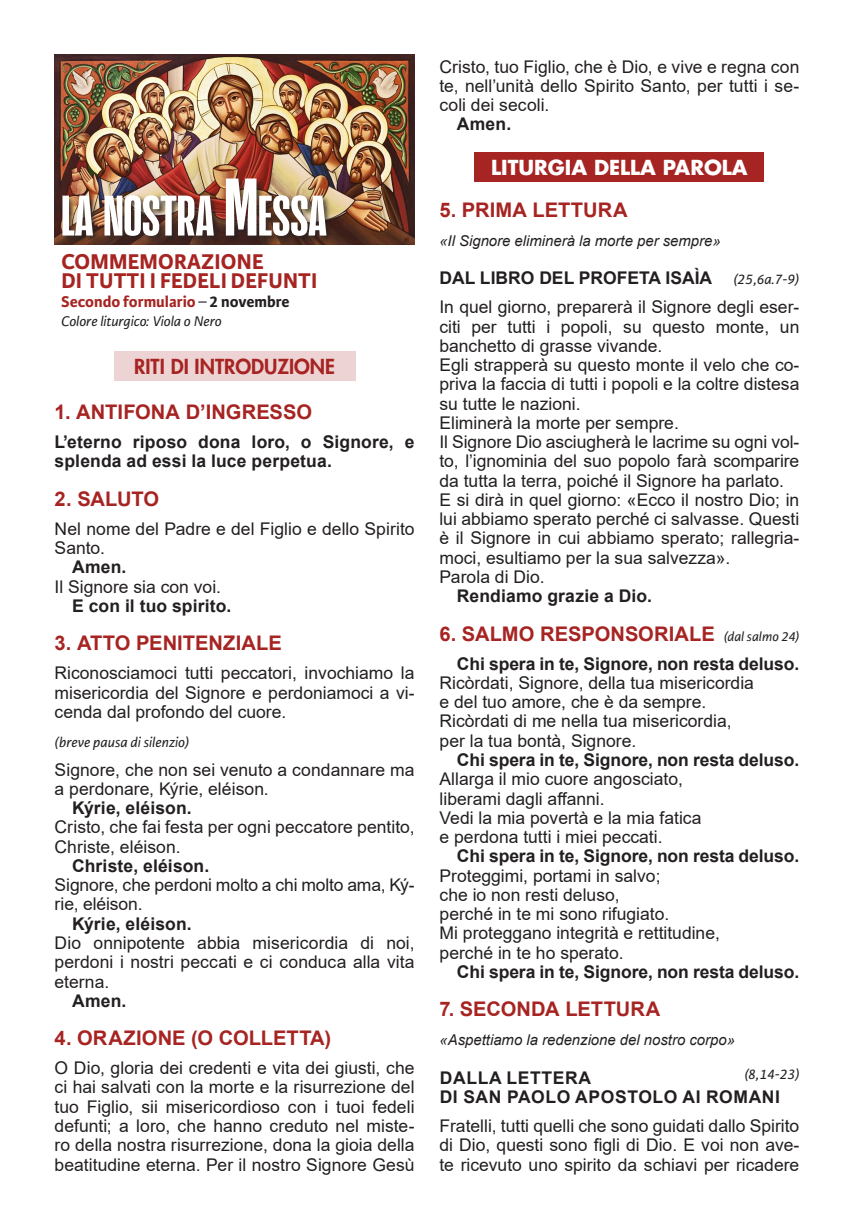
<style>
.page{position:relative;width:859px;height:1231px;background:#fff}
.page>*{position:absolute;margin:0;border:0;box-sizing:border-box;transform-origin:0 0}
.t1{font:55.82px "Action Condensed Medium Grade 3";color:#fff;scale:1.2 1}
.t2{font:700 22.75px "Karmina Sans";letter-spacing:.01em;color:#a62422}
.Titoletto_numerato{font:700 20.12px "Arial";color:#a62422}
.t3{font:700 20.12px "Futura Std";color:#fff}
.t4{font:800 20.12px "Futura Std";color:#a62422}
.t5{font:17.5px/19.2px "Arial";color:#231f20;text-align:justify}
.t6{font:700 17.5px/19.2px "Arial";color:#231f20}
.t7{font:700 17.5px "Arial";letter-spacing:.035em;color:#231f20}
.t8{font:700 16.62px "Karmina Sans";color:#a62422}
.t9{font:italic 14.88px "Arial";color:#231f20}
.t10{font:italic 14.88px "Karmina Sans";color:#231f20}
.s1{font-size:79.8px}
.s2{font-weight:400;color:#231f20}
.s3{color:#231f20}
.s4{font-family:"Karmina Sans";font-weight:400;font-style:italic;font-size:14.88px}
.s5{font-family:"Karmina Sans";font-weight:400;font-style:italic;font-size:14px;color:#231f20}
</style>
<div class="page">
<img style="left:55px;top:55px;width:359px;height:189px">
<div style="left:114px;top:351px;width:241px;height:30px;background:#edd3d3"></div>
<div style="left:474px;top:152px;width:289px;height:30px;background:#a62422"></div>
<div style="left:61px;top:178px;width:273px;height:66px;background:#231f20;opacity:.75"></div>
<p class="t1" style="left:61px;top:187px;width:222px">LANOSTRA<span class="s1">M</span>ESSA</p>
<p class="t2" style="left:61px;top:248px;width:204px">COMMEMORAZIONE</p>
<p class="t2" style="left:61px;top:267px;width:257px">DI TUTTI I FEDELI DEFUNTI</p>
<p class="t8" style="left:61px;top:292px;width:230px">Secondo formulario <span class="s2">–</span> <span class="s3">2 novembre</span></p>
<p class="t10" style="left:61px;top:313px;width:162px">Colore liturgico: Viola o Nero</p>
<p class="t4" style="left:134px;top:354px;width:202px">RITI DI INTRODUZIONE</p>
<p class="Titoletto_numerato" style="left:55px;top:398px;width:259px">1. ANTIFONA D’INGRESSO</p>
<p class="t6" style="left:55px;top:432px;width:361px">L’eterno riposo dona loro, o Signore, e splenda ad essi la luce perpetua.</p>
<p class="Titoletto_numerato" style="left:55px;top:484px;width:106px">2. SALUTO</p>
<p class="t5" style="left:55px;top:519px;width:361px">Nel nome del Padre e del Figlio e dello Spirito<br>Santo.</p>
<p class="t6" style="left:72px;top:557px;width:56px">Amen.</p>
<p class="t5" style="left:55px;top:576px;width:168px">Il Signore sia con voi.</p>
<p class="t6" style="left:72px;top:596px;width:161px">E con il tuo spirito.</p>
<p class="Titoletto_numerato" style="left:55px;top:629px;width:228px">3. ATTO PENITENZIALE</p>
<p class="t5" style="left:55px;top:663px;width:361px">Riconosciamoci tutti peccatori, invochiamo la misericordia del Signore e perdoniamoci a vi&shy;cenda dal profondo del cuore.</p>
<p class="t10" style="left:55px;top:733px;width:136px">(breve pausa di silenzio)</p>
<p class="t5" style="left:55px;top:759px;width:361px">Signore, che non sei venuto a condannare ma a perdonare, Kýrie, eléison.</p>
<p class="t6" style="left:72px;top:798px;width:121px">Kýrie, eléison.</p>
<p class="t5" style="left:55px;top:817px;width:361px">Cristo, che fai festa per ogni peccatore pentito,<br>Christe, eléison.</p>
<p class="t6" style="left:72px;top:856px;width:139px">Christe, eléison.</p>
<p class="t5" style="left:55px;top:875px;width:361px">Signore, che perdoni molto a chi molto ama, Ký&shy;rie, eléison.</p>
<p class="t6" style="left:72px;top:914px;width:121px">Kýrie, eléison.</p>
<p class="t5" style="left:55px;top:933px;width:361px">Dio onnipotente abbia misericordia di noi, perdoni i nostri peccati e ci conduca alla vita eterna.</p>
<p class="t6" style="left:72px;top:991px;width:56px">Amen.</p>
<p class="Titoletto_numerato" style="left:55px;top:1023px;width:278px">4. ORAZIONE (O COLLETTA)</p>
<p class="t5" style="left:55px;top:1058px;width:361px">O Dio, gloria dei credenti e vita dei giusti, che ci hai salvati con la morte e la risurrezione del tuo Figlio, sii misericordioso con i tuoi fedeli defunti; a loro, che hanno creduto nel miste&shy;ro della nostra risurrezione, dona la gioia della beatitudine eterna. Per il nostro Signore Gesù</p>
<p class="t5" style="left:439px;top:57px;width:361px">Cristo, tuo Figlio, che è Dio, e vive e regna con te, nell’unità dello Spirito Santo, per tutti i se&shy;coli dei secoli.</p>
<p class="t6" style="left:457px;top:115px;width:56px">Amen.</p>
<p class="t3" style="left:491px;top:154px;width:258px">LITURGIA DELLA PAROLA</p>
<p class="Titoletto_numerato" style="left:439px;top:196px;width:190px">5. PRIMA LETTURA</p>
<p class="t9" style="left:439px;top:231px;width:282px">«Il Signore eliminerà la morte per sempre»</p>
<p class="t6" style="left:439px;top:269px;width:361px">DAL LIBRO DEL PROFETA ISAÌA <span class="s4">(25,6a.7-9)</span></p>
<p class="t5" style="left:439px;top:297px;width:361px">In quel giorno, preparerà il Signore degli eser&shy;citi per tutti i popoli, su questo monte, un banchetto di grasse vivande.</p>
<p class="t5" style="left:439px;top:355px;width:361px">Egli strapperà su questo monte il velo che co&shy;priva la faccia di tutti i popoli e la coltre distesa su tutte le nazioni.</p>
<p class="t5" style="left:439px;top:413px;width:241px">Eliminerà la morte per sempre.</p>
<p class="t5" style="left:439px;top:432px;width:361px">Il Signore Dio asciugherà le lacrime su ogni vol&shy;to, l’ignominia del suo popolo farà scomparire da tutta la terra, poiché il Signore ha parlato.</p>
<p class="t5" style="left:439px;top:490px;width:361px">E si dirà in quel giorno: «Ecco il nostro Dio; in lui abbiamo sperato perché ci salvasse. Questi è il Signore in cui abbiamo sperato; rallegria&shy;moci, esultiamo per la sua salvezza».</p>
<p class="t5" style="left:439px;top:567px;width:107px">Parola di Dio.</p>
<p class="t6" style="left:457px;top:586px;width:196px">Rendiamo grazie a Dio.</p>
<p class="Titoletto_numerato" style="left:439px;top:619px;width:361px">6. SALMO RESPONSORIALE <span class="s5">(dal salmo 24)</span></p>
<p class="t6" style="left:457px;top:654px;width:344px">Chi spera in te, Signore, non resta deluso.</p>
<p class="t5" style="left:439px;top:673px;width:316px">Ricòrdati, Signore, della tua misericordia</p>
<p class="t5" style="left:439px;top:692px;width:268px">e del tuo amore, che è da sempre.</p>
<p class="t5" style="left:439px;top:711px;width:293px">Ricòrdati di me nella tua misericordia,</p>
<p class="t5" style="left:439px;top:730px;width:198px">per la tua bontà, Signore.</p>
<p class="t6" style="left:457px;top:750px;width:344px">Chi spera in te, Signore, non resta deluso.</p>
<p class="t5" style="left:439px;top:769px;width:245px">Allarga il mio cuore angosciato,</p>
<p class="t5" style="left:439px;top:788px;width:166px">liberami dagli affanni.</p>
<p class="t5" style="left:439px;top:807px;width:263px">Vedi la mia povertà e la mia fatica</p>
<p class="t5" style="left:439px;top:827px;width:224px">e perdona tutti i miei peccati.</p>
<p class="t6" style="left:457px;top:846px;width:344px">Chi spera in te, Signore, non resta deluso.</p>
<p class="t5" style="left:439px;top:865px;width:222px">Proteggimi, portami in salvo;</p>
<p class="t5" style="left:439px;top:884px;width:181px">che io non resti deluso,</p>
<p class="t5" style="left:439px;top:904px;width:231px">perché in te mi sono rifugiato.</p>
<p class="t5" style="left:439px;top:923px;width:282px">Mi proteggano integrità e rettitudine,</p>
<p class="t5" style="left:439px;top:942px;width:185px">perché in te ho sperato.</p>
<p class="t6" style="left:457px;top:962px;width:344px">Chi spera in te, Signore, non resta deluso.</p>
<p class="Titoletto_numerato" style="left:439px;top:995px;width:222px">7. SECONDA LETTURA</p>
<p class="t9" style="left:439px;top:1030px;width:297px">«Aspettiamo la redenzione del nostro corpo»</p>
<p class="t7" style="left:439px;top:1065px;width:152px">DALLA LETTERA</p>
<p class="t10" style="left:744px;top:1065px;width:57px">(8,14-23)</p>
<p class="t7" style="left:439px;top:1084px;width:342px">DI SAN PAOLO APOSTOLO AI ROMANI</p>
<p class="t5" style="left:439px;top:1115px;width:361px">Fratelli, tutti quelli che sono guidati dallo Spirito di Dio, questi sono figli di Dio. E voi non ave&shy;te ricevuto uno spirito da schiavi per ricadere</p>
</div>
